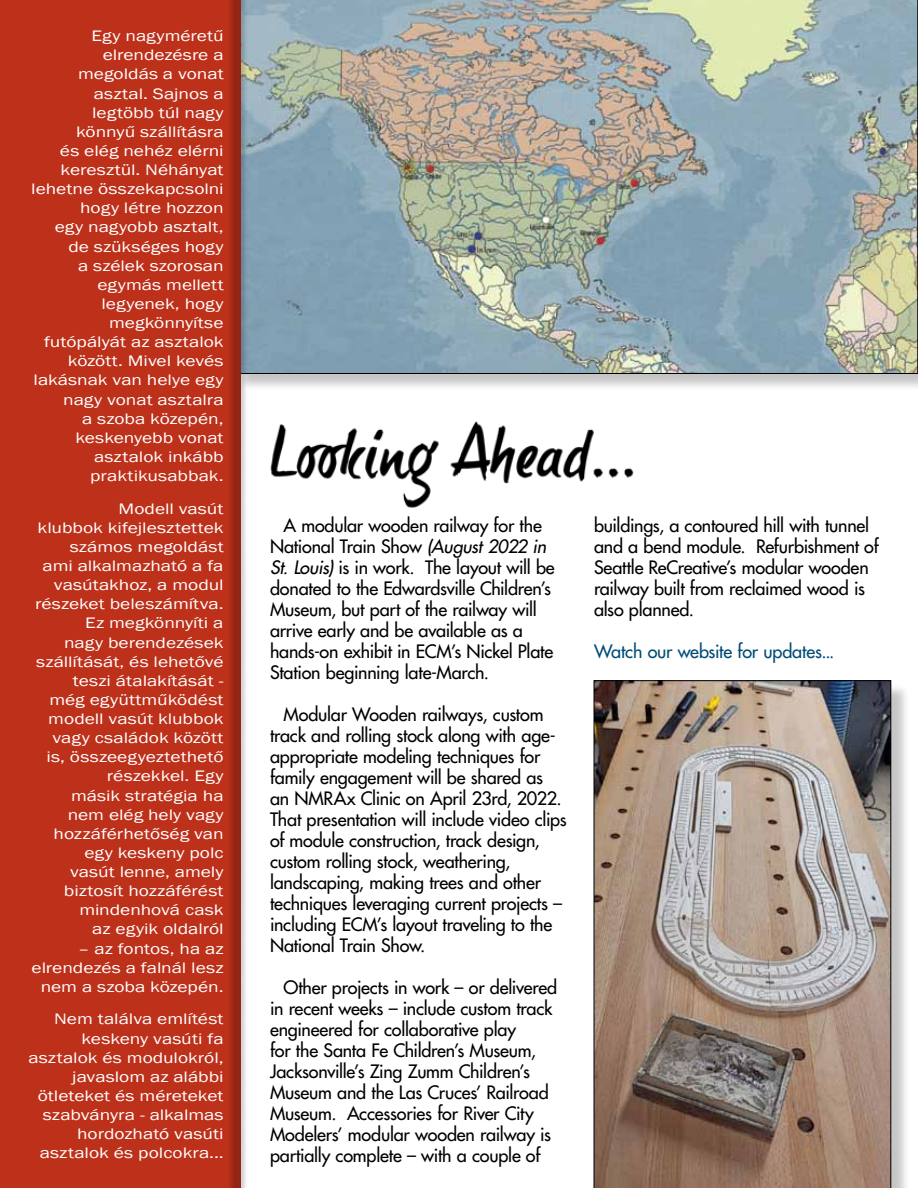
<style>
.page{position:relative;width:918px;height:1188px;background:#fff}
.page>*{position:absolute;margin:0;border:0;box-sizing:border-box;transform-origin:0 0}
.t1{font:18px/21px "Fujiyama 2";letter-spacing:-.01em;color:#000}
.t2{font:18px "Fujiyama 2";letter-spacing:-.01em;color:#004d76}
.t3{font:15.6px/19.2px "Franklin Gothic";color:#fff;text-align:right;scale:1.25 1}
.s1{font-style:italic}
</style>
<div class="page">
<div style="left:236px;top:0;width:682px;height:391px;background:#000;opacity:.23"></div>
<img style="left:248px;top:0;width:670px;height:374px">
<div style="left:0;top:0;width:248px;height:1188px;background:#000;opacity:.17"></div>
<div style="left:0;top:0;width:242px;height:1188px;background:#bd301a"></div>
<div style="left:596px;top:683px;width:314px;height:505px;background:#000;opacity:.23"></div>
<img style="left:594px;top:680px;width:297px;height:508px">
<img style="left:270px;top:422px;width:364px;height:86px">
<p class="t3" style="left:31px;top:27px;width:155px">Egy nagyméretű elrendezésre a megoldás a vonat asztal. Sajnos a legtöbb túl nagy könnyű szállításra<br>és elég nehéz elérni keresztül. Néhányat lehetne összekapcsolni hogy létre hozzon<br>egy nagyobb asztalt, de szükséges hogy<br>a szélek szorosan egymás mellett legyenek, hogy megkönnyítse futópályát az asztalok között. Mivel kevés lakásnak van helye egy nagy vonat asztalra<br>a szoba közepén, keskenyebb vonat asztalok inkább praktikusabbak.</p>
<p class="t3" style="left:35px;top:499px;width:152px">Modell vasút<br>klubbok kifejlesztettek számos megoldást<br>ami alkalmazható a fa vasútakhoz, a modul részeket beleszámítva.<br>Ez megkönnyíti a<br>nagy berendezések szállítását, és lehetővé teszi átalakítását - még együttműködést modell vasút klubbok vagy családok között is, összeegyeztethető részekkel. Egy<br>másik stratégia ha nem elég hely vagy hozzáférhetőség van egy keskeny polc<br>vasút lenne, amely biztosít hozzáférést mindenhová cask<br>az egyik oldalról</p>
<p class="t3" style="left:32px;top:939px;width:155px">– az fontos, ha az elrendezés a falnál lesz nem a szoba közepén.</p>
<p class="t3" style="left:28px;top:1010px;width:158px">Nem találva említést keskeny vasúti fa asztalok és modulokról, javaslom az alábbi ötleteket és méreteket szabványra - alkalmas hordozható vasúti asztalok és polcokra...</p>
<p class="t1" style="left:270px;top:514px;width:286px;text-indent:14px">A modular wooden railway for the National Train Show <span class="s1">(August 2022 in St. Louis)</span> is in work. The layout will be donated to the Edwardsville Children’s Museum, but part of the railway will arrive early and be available as a hands-on exhibit in ECM’s Nickel Plate Station beginning late-March.</p>
<p class="t1" style="left:270px;top:703px;width:298px;text-indent:14px">Modular Wooden railways, custom track and rolling stock along with age&shy;appropriate modeling techniques for family engagement will be shared as an NMRAx Clinic on April 23rd, 2022.<br>That presentation will include video clips of module construction, track design, custom rolling stock, weathering, landscaping, making trees and other techniques leveraging current projects – including ECM’s layout traveling to the National Train Show.</p>
<p class="t1" style="left:270px;top:977px;width:289px;text-indent:14px">Other projects in work – or delivered in recent weeks – include custom track engineered for collaborative play<br>for the Santa Fe Children’s Museum, Jacksonville’s Zing Zumm Children’s Museum and the Las Cruces’ Railroad Museum. Accessories for River City Modelers’ modular wooden railway is partially complete – with a couple of</p>
<p class="t1" style="left:594px;top:515px;width:286px">buildings, a contoured hill with tunnel and a bend module. Refurbishment of<br>Seattle ReCreative’s modular wooden railway built from reclaimed wood is also planned.</p>
<p class="t2" style="left:594px;top:639px;width:242px">Watch our website for updates...</p>
</div>
